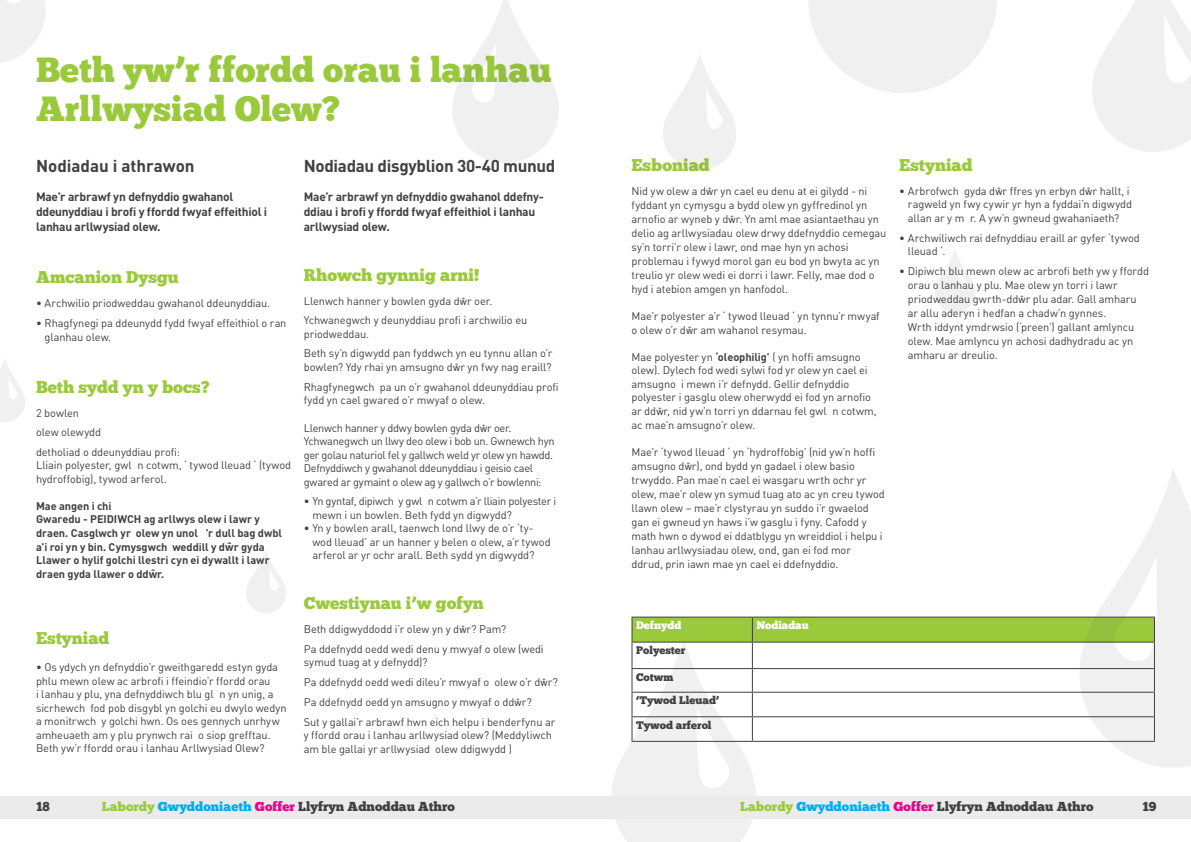
<style>
.page{position:relative;width:1191px;height:842px;background:#fff}
.page>*{position:absolute;margin:0;border:0;box-sizing:border-box;transform-origin:0 0}
.t1{font:35px/39px "Chunk Five";color:#9aca3c}
.t2{font:17px "Chunk Five";color:#9aca3c}
.t3{font:700 17px "DIN";letter-spacing:-.02em;color:#414042}
.t4{font:700 17px "DIN";color:#414042}
.t5{font:13px "Chunk Five";color:#414042}
.t6{font:700 12px/15px "DIN";letter-spacing:-.02em;color:#414042}
.t7{font:11px/14px "DIN";letter-spacing:-.01em;color:#414042}
.t8{font:11px/13.5px "DIN";letter-spacing:-.03em;color:#414042}
.t9{font:700 11px/13.7px "DIN";letter-spacing:-.005em;color:#414042}
.t10{font:11px/23.6px "Chunk Five";color:#414042}
.t11{font:11px "Chunk Five";letter-spacing:-.01em;color:#fff}
.s1{font-family:"Helvetica"}
.s2{font-family:"Helvetica";font-size:10px}
.s3{font-weight:700}
.s4{color:#9aca3c}
.s5{color:#00aeef}
.s6{color:#ec008c}
</style>
<div class="page">
<div style="left:0;top:797px;width:1191px;height:22px;background:#ebebec"></div>
<svg style="left:1092px;top:0;width:99px;height:152px"></svg>
<svg style="left:663px;top:55px;width:73px;height:115px"></svg>
<svg style="left:935px;top:251px;width:40px;height:62px"></svg>
<svg style="left:246px;top:551px;width:40px;height:62px"></svg>
<svg style="left:0;top:359px;width:25px;height:63px"></svg>
<svg style="left:604px;top:469px;width:587px;height:373px"></svg>
<svg style="left:808px;top:0;width:189px;height:93px"></svg>
<svg style="left:0;top:0;width:45px;height:63px"></svg>
<svg style="left:452px;top:0;width:107px;height:163px"></svg>
<h1 class="t1" style="left:36px;top:50px;width:517px">Beth yw’r ffordd orau i lanhau<br>Arllwysiad Olew?</h1>
<h2 class="t4" style="left:36px;top:155px;width:160px">Nodiadau i athrawon</h2>
<p class="t6" style="left:36px;top:188px;width:233px">Mae’r arbrawf yn defnyddio gwahanol ddeunyddiau i brofi y ffordd fwyaf effeithiol i lanhau arllwysiad olew.</p>
<h2 class="t2" style="left:36px;top:267px;width:144px">Amcanion Dysgu</h2>
<p class="t7" style="left:36px;top:296px;width:236px">• Archwilio priodweddau gwahanol ddeunyddiau.</p>
<p class="t7" style="left:45px;top:316px;width:243px;line-height:13.5px;text-indent:-9px">• Rhagfynegi pa ddeunydd fydd fwyaf effeithiol o ran glanhau olew.</p>
<h2 class="t2" style="left:36px;top:377px;width:175px">Beth sydd yn y bocs?</h2>
<p class="t7" style="left:36px;top:403px;width:146px;line-height:19.5px">2 bowlen<br>olew olewydd<br>detholiad o ddeunyddiau profi:</p>
<p class="t7" style="left:36px;top:458px;width:257px;line-height:13.5px">Lliain polyester, gwlân cotwm, ‘ tywod lleuad ‘ (tywod hydroffobig), tywod arferol.</p>
<p class="t9" style="left:36px;top:498px;width:248px">Mae angen i chi<br>Gwaredu - PEIDIWCH ag arllwys olew i lawr y draen. Casglwch yr olew yn unol â’r dull bag dwbl a’i roi yn y bin. Cymysgwch weddill y d<span class="s1">ŵ</span>r gyda Llawer o hylif golchi llestri cyn ei dywallt i lawr draen gyda llawer o dd<span class="s1">ŵ</span>r.</p>
<h2 class="t3" style="left:304px;top:155px;width:253px">Nodiadau disgyblion 30-40 munud</h2>
<p class="t6" style="left:304px;top:188px;width:242px">Mae’r arbrawf yn defnyddio gwahanol ddefny&shy;ddiau i brofi y ffordd fwyaf effeithiol i lanhau arllwysiad olew.</p>
<h2 class="t2" style="left:304px;top:265px;width:177px">Rhowch gynnig arni!</h2>
<p class="t7" style="left:304px;top:291px;width:225px;line-height:19.5px">Llenwch hanner y bowlen gyda d<span class="s2">ŵ</span>r oer.<br>Ychwanegwch y deunyddiau profi i archwilio eu</p>
<p class="t7" style="left:304px;top:324px;width:250px;line-height:19.5px">priodweddau.<br>Beth sy’n digwydd pan fyddwch yn eu tynnu allan o’r</p>
<p class="t7" style="left:304px;top:357px;width:256px;line-height:19.5px">bowlen? Ydy rhai yn amsugno d<span class="s2">ŵ</span>r yn fwy nag eraill?<br>Rhagfynegwch pa un o’r gwahanol ddeunyddiau profi</p>
<p class="t7" style="left:304px;top:393px;width:183px">fydd yn cael gwared o’r mwyaf o olew.</p>
<p class="t8" style="left:304px;top:421px;width:252px">Llenwch hanner y ddwy bowlen gyda d<span class="s2">ŵ</span>r oer.<br>Ychwanegwch un llwy deo olew i bob un. Gwnewch hyn ger golau naturiol fel y gallwch weld yr olew yn hawdd.<br>Defnyddiwch y gwahanol ddeunyddiau i geisio cael gwared ar gymaint o olew ag y gallwch o’r bowlenni:</p>
<p class="t7" style="left:312px;top:494px;width:245px;line-height:13.5px;text-indent:-9px">• Yn gyntaf, dipiwch y gwlân cotwm a’r lliain polyester i mewn i un bowlen. Beth fydd yn digwydd?</p>
<p class="t7" style="left:312px;top:521px;width:240px;line-height:13.5px;text-indent:-9px">• Yn y bowlen arall, taenwch lond llwy de o’r ‘ty&shy;wod lleuad’ ar un hanner y belen o olew, a’r tywod arferol ar yr ochr arall. Beth sydd yn digwydd?</p>
<h2 class="t2" style="left:304px;top:593px;width:182px">Cwestiynau i’w gofyn</h2>
<p class="t7" style="left:304px;top:619px;width:241px;line-height:19.5px">Beth ddigwyddodd i’r olew yn y d<span class="s2">ŵ</span>r? Pam?<br>Pa ddefnydd oedd wedi denu y mwyaf o olew (wedi</p>
<p class="t7" style="left:304px;top:652px;width:255px;line-height:19.8px">symud tuag at y defnydd)?<br>Pa ddefnydd oedd wedi dileu’r mwyaf o olew o’r d<span class="s2">ŵ</span>r?<br>Pa ddefnydd oedd yn amsugno y mwyaf o dd<span class="s2">ŵ</span>r?<br>Sut y gallai’r arbrawf hwn eich helpu i benderfynu ar</p>
<p class="t7" style="left:304px;top:728px;width:250px;line-height:13.5px">y ffordd orau i lanhau arllwysiad olew? (Meddyliwch am ble gallai yr arllwysiad olew ddigwydd )</p>
<h2 class="t2" style="left:36px;top:628px;width:75px">Estyniad</h2>
<p class="t7" style="left:36px;top:660px;width:252px;line-height:13.5px">• Os ydych yn defnyddio’r gweithgaredd estyn gyda phlu mewn olew ac arbrofi i ffeindio’r ffordd orau<br>i lanhau y plu, yna defnyddiwch blu glân yn unig, a sicrhewch fod pob disgybl yn golchi eu dwylo wedyn a monitrwch y golchi hwn. Os oes gennych unrhyw amheuaeth am y plu prynwch rai o siop grefftau.<br>Beth yw’r ffordd orau i lanhau Arllwysiad Olew?</p>
<h2 class="t2" style="left:631px;top:155px;width:80px">Esboniad</h2>
<p class="t7" style="left:631px;top:184px;width:256px">Nid yw olew a d<span class="s2">ŵ</span>r yn cael eu denu at ei gilydd - ni fyddant yn cymysgu a bydd olew yn gyffredinol yn arnofio ar wyneb y d<span class="s2">ŵ</span>r. Yn aml mae asiantaethau yn delio ag arllwysiadau olew drwy ddefnyddio cemegau sy’n torri’r olew i lawr, ond mae hyn yn achosi problemau i fywyd morol gan eu bod yn bwyta ac yn treulio yr olew wedi ei dorri i lawr. Felly, mae dod o hyd i atebion amgen yn hanfodol.</p>
<p class="t7" style="left:631px;top:309px;width:250px">Mae’r polyester a’r ‘ tywod lleuad ‘ yn tynnu’r mwyaf o olew o’r d<span class="s2">ŵ</span>r am wahanol resymau.</p>
<p class="t7" style="left:631px;top:350px;width:247px;line-height:13.6px">Mae polyester yn <span class="s3">‘oleophilig’</span> ( yn hoffi amsugno olew). Dylech fod wedi sylwi fod yr olew yn cael ei amsugno i mewn i’r defnydd. Gellir defnyddio polyester i gasglu olew oherwydd ei fod yn arnofio ar dd<span class="s2">ŵ</span>r, nid yw’n torri yn ddarnau fel gwlân cotwm, ac mae’n amsugno’r olew.</p>
<p class="t7" style="left:631px;top:445px;width:255px">Mae’r ‘tywod lleuad ‘ yn ‘hydroffobig’ (nid yw’n hoffi amsugno d<span class="s2">ŵ</span>r), ond bydd yn gadael i olew basio trwyddo. Pan mae’n cael ei wasgaru wrth ochr yr olew, mae’r olew yn symud tuag ato ac yn creu tywod llawn olew – mae’r clystyrau yn suddo i’r gwaelod gan ei gwneud yn haws i’w gasglu i fyny. Cafodd y math hwn o dywod ei ddatblygu yn wreiddiol i helpu i lanhau arllwysiadau olew, ond, gan ei fod mor ddrud, prin iawn mae yn cael ei ddefnyddio.</p>
<h2 class="t2" style="left:899px;top:155px;width:75px">Estyniad</h2>
<p class="t7" style="left:908px;top:184px;width:226px;line-height:13.5px;text-indent:-9px">• Arbrofwch gyda d<span class="s2">ŵ</span>r ffres yn erbyn d<span class="s2">ŵ</span>r hallt, i ragweld yn fwy cywir yr hyn a fyddai’n digwydd allan ar y môr. A yw’n gwneud gwahaniaeth?</p>
<p class="t7" style="left:908px;top:231px;width:233px;line-height:13.5px;text-indent:-9px">• Archwiliwch rai defnyddiau eraill ar gyfer ‘tywod lleuad ‘.</p>
<p class="t7" style="left:908px;top:264px;width:243px;text-indent:-9px">• Dipiwch blu mewn olew ac arbrofi beth yw y ffordd orau o lanhau y plu. Mae olew yn torri i lawr priodweddau gwrth-dd<span class="s2">ŵ</span>r plu adar. Gall amharu ar allu aderyn i hedfan a chadw’n gynnes.<br>Wrth iddynt ymdrwsio (‘preen’) gallant amlyncu olew. Mae amlyncu yn achosi dadhydradu ac yn amharu ar dreulio.</p>
<p class="t11" style="left:636px;top:619px;width:47px">Defnydd</p>
<p class="t11" style="left:756px;top:619px;width:54px">Nodiadau</p>
<p class="t10" style="left:636px;top:639px;width:51px">Polyester</p>
<p class="t10" style="left:636px;top:665px;width:85px">Cotwm<br>‘Tywod Lleuad’</p>
<p class="t10" style="left:636px;top:713px;width:77px">Tywod arferol</p>
<p class="t5" style="left:36px;top:799px;width:15px">18</p>
<p class="t5" style="left:102px;top:799px;width:355px"><span class="s4">Labordy</span> <span class="s5">Gwyddoniaeth</span> <span class="s6">Goffer</span> Llyfryn Adnoddau Athro</p>
<p class="t5" style="left:740px;top:799px;width:355px"><span class="s4">Labordy</span> <span class="s5">Gwyddoniaeth</span> <span class="s6">Goffer</span> Llyfryn Adnoddau Athro</p>
<p class="t5" style="left:1142px;top:799px;width:16px">19</p>
</div>
